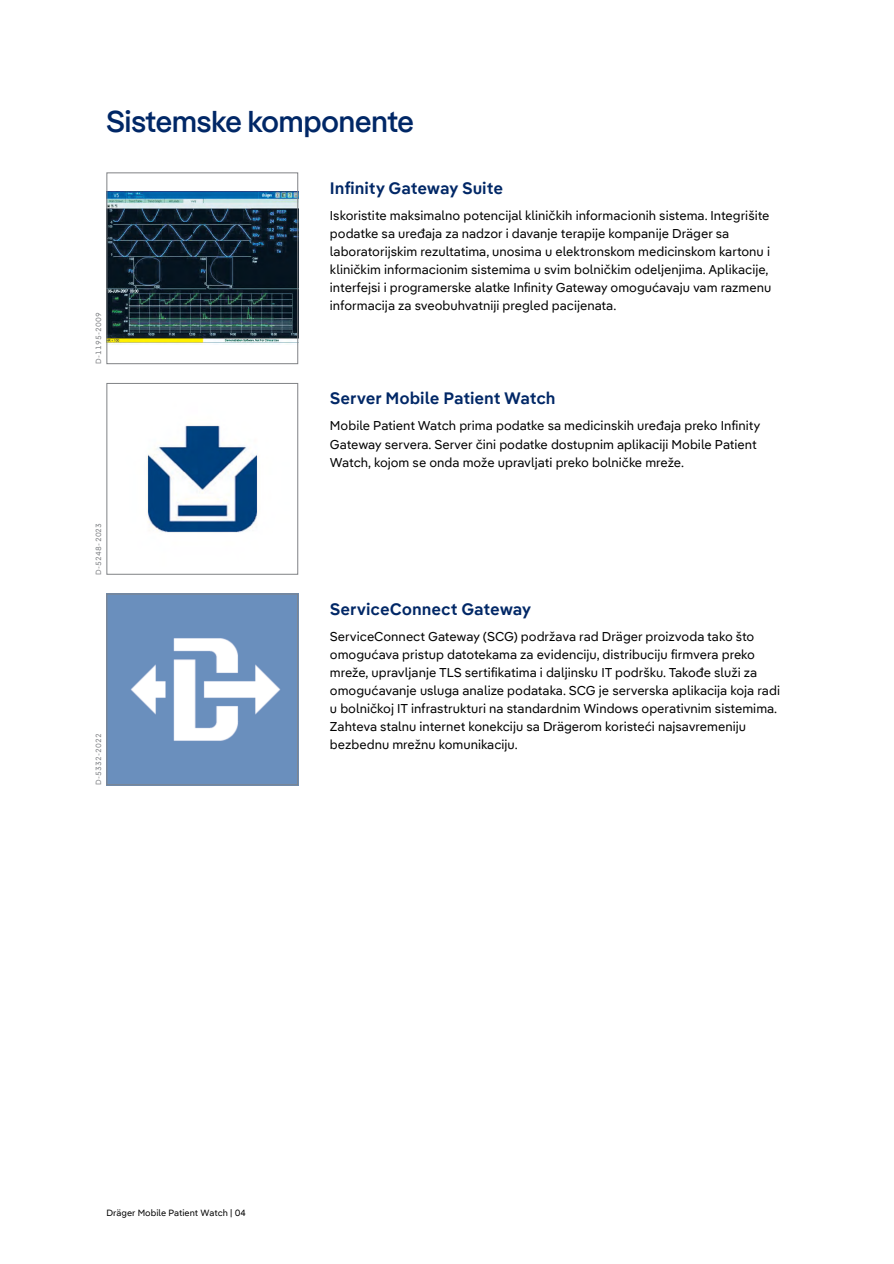
<style>
.page{position:relative;width:894px;height:1264px;background:#fff}
.page>*{position:absolute;margin:0;border:0;box-sizing:border-box;transform-origin:0 0}
.ps_page_hl{font:500 30px "Draeger Pangea";color:#002766}
.ps_blue_hl{font:600 16.5px "Draeger Pangea Text";color:#002766}
.ps_copy{font:12.75px/18px "Draeger Pangea Text";color:#000}
.t1{font:9px "Draeger Pangea Text";color:#000}
.ps_img_number{font:7.5px "Draeger Pangea Text";letter-spacing:.025em;color:#808285}
</style>
<div class="page">
<img style="left:108px;top:192px;width:188px;height:153px">
<div style="left:106px;top:172px;width:192px;height:192px;border:1px solid #808285"></div>
<img style="left:147px;top:425px;width:111px;height:108px">
<div style="left:106px;top:383px;width:192px;height:191px;border:1px solid #808285"></div>
<img style="left:108px;top:595px;width:188px;height:188px">
<div style="left:106px;top:593px;width:192px;height:192px;border:1px solid #808285"></div>
<p class="ps_page_hl" style="left:106px;top:100px;width:309px">Sistemske komponente</p>
<p class="ps_img_number" style="left:93px;top:364px;width:53px;rotate:-90deg">D-1195-2009</p>
<p class="ps_img_number" style="left:93px;top:574px;width:53px;rotate:-90deg">D-5248-2023</p>
<p class="ps_img_number" style="left:93px;top:785px;width:53px;rotate:-90deg">D-5332-2022</p>
<p class="ps_blue_hl" style="left:330px;top:175px;width:174px">Infinity -Gateway -Suite</p>
<p class="ps_copy" style="left:330px;top:205px;width:443px">Iskoristite maksimalno potencijal kliničkih informacionih sistema. Integrišite podatke sa uređaja za nadzor i davanje terapije kompanije Dräger sa laboratorijskim rezultatima, unosima u elektronskom medicinskom kartonu i kliničkim informacionim sistemima u svim bolničkim odeljenjima. Aplikacije, interfejsi i programerske alatke Infinity Gateway omogućavaju vam razmenu informacija za sveobuhvatniji pregled pacijenata.</p>
<p class="ps_blue_hl" style="left:330px;top:386px;width:227px">Server Mobile Patient Watch</p>
<p class="ps_copy" style="left:330px;top:416px;width:432px">Mobile Patient Watch prima podatke sa medicinskih uređaja preko Infinity<br>Gateway servera. Server čini podatke dostupnim aplikaciji Mobile Patient<br>Watch, kojom se onda može upravljati preko bolničke mreže.</p>
<p class="ps_blue_hl" style="left:330px;top:596px;width:203px">ServiceConnect Gateway</p>
<p class="ps_copy" style="left:330px;top:626px;width:451px">ServiceConnect Gateway (SCG) podržava rad Dräger proizvoda tako što omogućava pristup datotekama za evidenciju, distribuciju firmvera preko mreže, upravljanje TLS sertifikatima i daljinsku IT podršku. Takođe služi za omogućavanje usluga analize podataka. SCG je serverska aplikacija koja radi u bolničkoj IT infrastrukturi na standardnim Windows operativnim sistemima.<br>Zahteva stalnu internet konekciju sa Drägerom koristeći najsavremeniju bezbednu mrežnu komunikaciju.</p>
<p class="t1" style="left:106px;top:1205px;width:141px">Dräger Mobile Patient Watch | 04</p>
</div>
